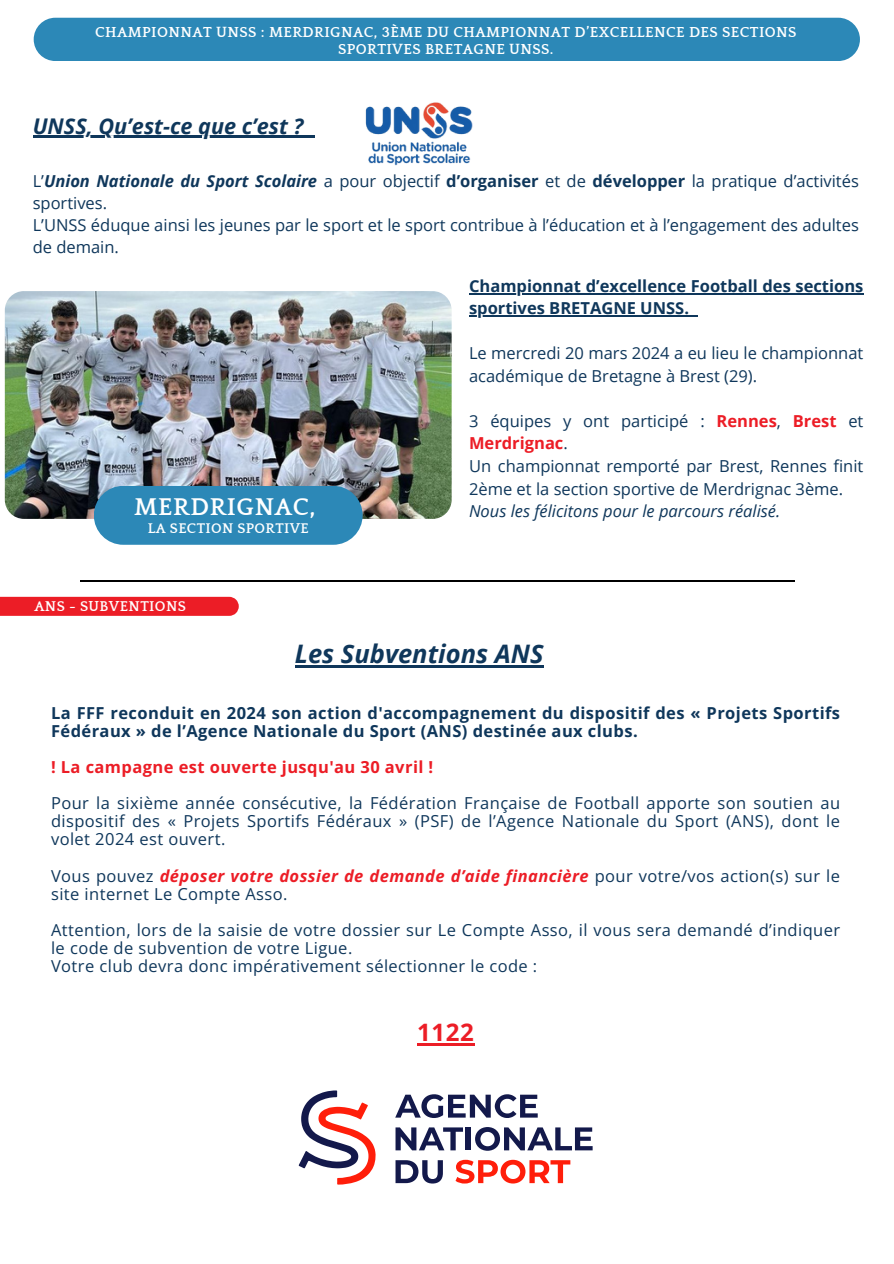
<style>
.page{position:relative;width:894px;height:1264px;background:#fff}
.page>*{position:absolute;margin:0;border:0;box-sizing:border-box;transform-origin:0 0}
.t1{font:italic 700 25.5px "Open Sans";color:#0f375b}
.t2{font:700 24.9px "Quattrocento";letter-spacing:.025em;color:#fff}
.t3{font:700 24px "Open Sans";color:#ec1d26}
.t4{font:italic 700 21.6px "Open Sans";color:#0f375b}
.t5{font:16.5px/22.5px "Open Sans";color:#0f375b}
.t6{font:16.5px/18px "Open Sans";letter-spacing:.025em;color:#0f375b}
.t7{font:700 16.5px/18px "Open Sans";letter-spacing:.025em;color:#0f375b}
.t8{font:700 16.5px "Open Sans";color:#0f375b}
.t9{font:italic 16.5px "Open Sans";color:#0f375b}
.t10{font:700 16.5px "Open Sans";letter-spacing:.025em;color:#ec1d26}
.t11{font:700 16.5px "Open Sans";color:#ec1d26}
.t12{font:700 14.85px/17.1px "Quattrocento";letter-spacing:.025em;color:#fff;text-align:center}
.t13{font:700 14.55px "Quattrocento";letter-spacing:.025em;color:#fff}
.t14{font:700 14.4px "Quattrocento";letter-spacing:.025em;color:#fff}
.s1{font-weight:700;font-style:italic}
.s2{font-weight:700}
.s3{font-weight:400;color:#0f375b}
.s4{font-weight:700;color:#ec1d26}
.s5{font-weight:700;font-style:italic;color:#ec1d26}
</style>
<div class="page">
<img style="left:5px;top:291px;width:446px;height:228px;border-radius:19px">
<div style="left:34px;top:18px;width:825px;height:43px;background:#2c88b7;border-radius:22px"></div>
<div style="left:94px;top:486px;width:268px;height:59px;background:#2c88b7;border-radius:29px"></div>
<hr style="left:80px;top:580px;width:714px;height:2px;background:#000">
<img style="left:365px;top:102px;width:108px;height:64px">
<div style="left:0;top:597px;width:239px;height:19px;background:#ec1d26"></div>
<svg style="left:395px;top:1094px;width:142px;height:24px"></svg>
<svg style="left:395px;top:1127px;width:68px;height:23px"></svg>
<div style="left:465px;top:1127px;width:6px;height:23px;background:#13194b"></div>
<svg style="left:475px;top:1127px;width:117px;height:23px"></svg>
<svg style="left:395px;top:1160px;width:48px;height:23px"></svg>
<svg style="left:455px;top:1159px;width:115px;height:24px"></svg>
<svg style="left:299px;top:1090px;width:76px;height:94px"></svg>
<hr style="left:469px;top:293px;width:394px;height:1px;background:#0f375b">
<hr style="left:469px;top:315px;width:220px;height:2px;background:#0f375b">
<svg style="left:689px;top:315px;width:8px;height:2px"></svg>
<hr style="left:295px;top:665px;width:248px;height:2px;background:#0f375b">
<hr style="left:33px;top:136px;width:270px;height:2px;background:#0f375b">
<svg style="left:303px;top:136px;width:11px;height:2px"></svg>
<hr style="left:417px;top:1043px;width:57px;height:2px;background:#ec1d26">
<h2 class="t12" style="left:95px;top:24px;width:702px">CHAMPIONNAT UNSS : MERDRIGNAC, 3ÈME DU CHAMPIONNAT D’EXCELLENCE DES SECTIONS<br>SPORTIVES BRETAGNE UNSS.</h2>
<h1 class="t4" style="left:33px;top:110px;width:272px">UNSS, Qu’est-ce que c’est ?</h1>
<h1 class="t5" style="left:33px;top:169px;width:827px">L’<span class="s1">Union Nationale du Sport Scolaire</span> a pour objectif <span class="s2">d’organiser</span> et de <span class="s2">développer</span> la pratique d’activités</h1>
<h4 class="t5" style="left:33px;top:192px;width:827px;line-height:22px">sportives.<br>L’UNSS éduque ainsi les jeunes par le sport et le sport contribue à l’éducation et à l’engagement des adultes de demain.</h4>
<h5 class="t8" style="left:469px;top:274px;width:396px">Championnat d’excellence Football des sections</h5>
<p class="t8" style="left:469px;top:297px;width:221px">sportives BRETAGNE UNSS.</p>
<p class="t5" style="left:469px;top:342px;width:396px">Le mercredi 20 mars 2024 a eu lieu le championnat</p>
<h4 class="t5" style="left:469px;top:364px;width:289px">académique de Bretagne à Brest (29).</h4>
<h4 class="t5" style="left:469px;top:409px;width:237px">3 équipes y ont participé :</h4>
<h5 class="t11" style="left:716px;top:409px;width:148px">Rennes<span class="s3">,</span> Brest <span class="s3">et</span></h5>
<h5 class="t5" style="left:469px;top:432px;width:396px"><span class="s4">Merdrignac</span>.<br>Un championnat remporté par Brest, Rennes finit<br>2ème et la section sportive de Merdrignac 3ème.</h5>
<h5 class="t2" style="left:134px;top:494px;width:183px">MERDRIGNAC,</h5>
<h5 class="t9" style="left:469px;top:499px;width:312px">Nous les félicitons pour le parcours réalisé.</h5>
<p class="t14" style="left:148px;top:520px;width:162px">LA SECTION SPORTIVE</p>
<h4 class="t13" style="left:34px;top:598px;width:153px">ANS - SUBVENTIONS</h4>
<p class="t1" style="left:295px;top:635px;width:250px">Les Subventions ANS</p>
<h5 class="t7" style="left:51px;top:703px;width:790px">La FFF reconduit en 2024 son action d'accompagnement du dispositif des « Projets Sportifs<br>Fédéraux » de l’Agence Nationale du Sport (ANS) destinée aux clubs.</h5>
<h5 class="t10" style="left:51px;top:755px;width:383px">! La campagne est ouverte jusqu'au 30 avril !</h5>
<h5 class="t5" style="left:51px;top:793px;width:790px;line-height:18px;text-align:justify">Pour la sixième année consécutive, la Fédération Française de Football apporte son soutien au dispositif des « Projets Sportifs Fédéraux » (PSF) de l’Agence Nationale du Sport (ANS), dont le volet 2024 est ouvert.</h5>
<h1 class="t6" style="left:51px;top:866px;width:790px">Vous pouvez <span class="s5">déposer votre dossier de demande d’aide financière</span> pour votre/vos action(s) sur le site internet Le Compte Asso.</h1>
<p class="t6" style="left:51px;top:920px;width:790px">Attention, lors de la saisie de votre dossier sur Le Compte Asso, il vous sera demandé d’indiquer le code de subvention de votre Ligue.<br>Votre club devra donc impérativement sélectionner le code :</p>
<h3 class="t3" style="left:417px;top:1015px;width:58px">1122</h3>
</div>
